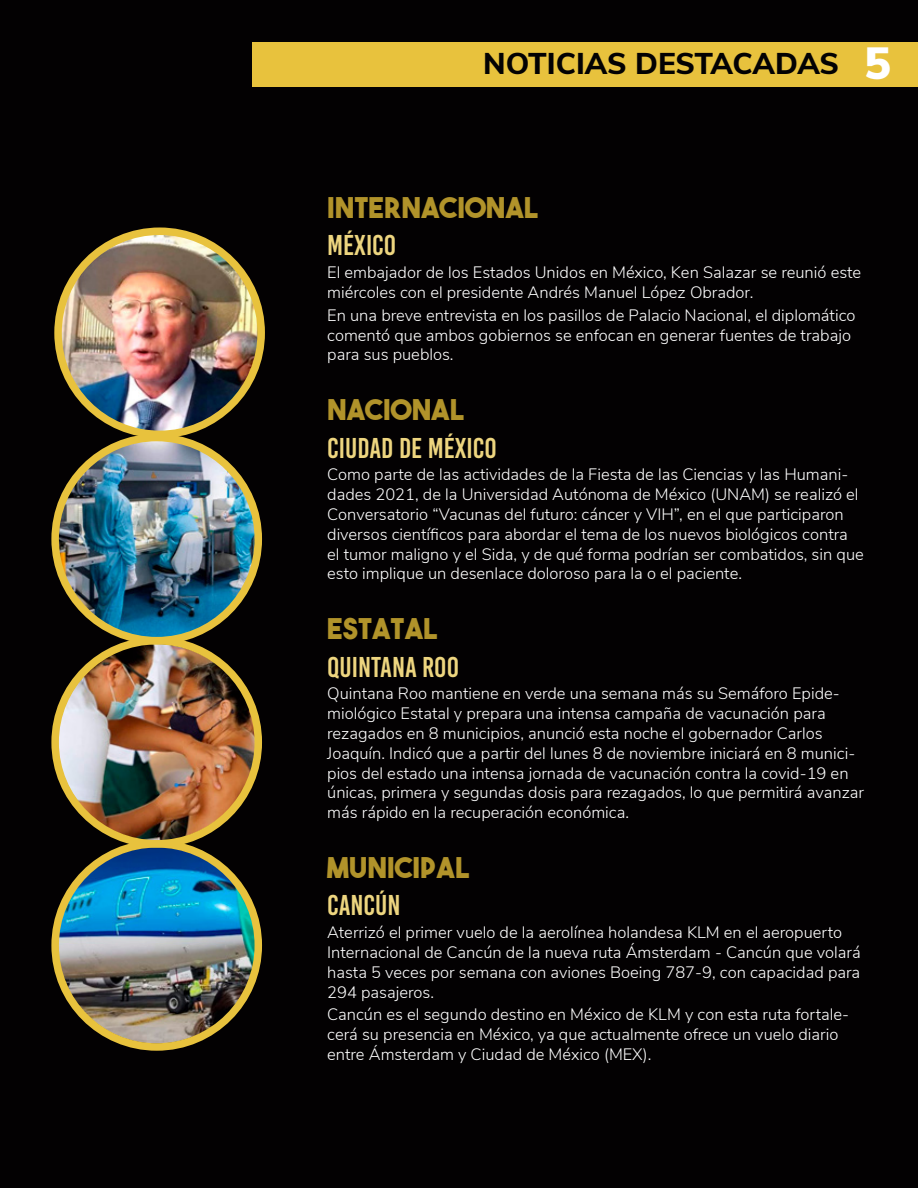
<style>
.page{position:relative;width:918px;height:1188px;background:#030102}
.page>*{position:absolute;margin:0;border:0;box-sizing:border-box;transform-origin:0 0}
.t1{font:800 30px "Nunito Sans";letter-spacing:-.01em;color:#030203}
.t2{font:28.5px "The Bold Font";color:#b1932a}
.t3{font:28.5px "Bebas Kai";color:#edd57f}
.t4{font:300 16.5px/19.8px "Nunito Sans";color:#fff}
.s1{font-weight:900;font-size:45px;color:#fff}
</style>
<div class="page">
<div style="left:252px;top:42px;width:666px;height:44px;background:#e8c23d"></div>
<img style="left:58px;top:231px;width:204px;height:203px">
<img style="left:59px;top:439px;width:199px;height:200px">
<img style="left:60px;top:644px;width:195px;height:195px">
<img style="left:60px;top:847px;width:195px;height:196px">
<div style="left:54px;top:228px;width:211px;height:210px;border:8px solid #e8c23d;border-radius:50%"></div>
<div style="left:51px;top:434px;width:211px;height:210px;border:8px solid #e8c23d;border-radius:50%"></div>
<div style="left:51px;top:637px;width:211px;height:211px;border:8px solid #e8c23d;border-radius:50%"></div>
<div style="left:51px;top:840px;width:211px;height:211px;border:8px solid #e8c23d;border-radius:50%"></div>
<h1 class="t1" style="left:483px;top:41px;width:410px">NOTICIAS DESTACADAS <span class="s1">5</span></h1>
<h2 class="t2" style="left:327px;top:190px;width:213px">INTERNACIONAL</h2>
<h2 class="t3" style="left:327px;top:230px;width:71px">MÉXICO</h2>
<p class="t4" style="left:327px;top:262px;width:536px">El embajador de los Estados Unidos en México, Ken Salazar se reunió este miércoles con el presidente Andrés Manuel López Obrador.</p>
<p class="t4" style="left:327px;top:304px;width:530px">En una breve entrevista en los pasillos de Palacio Nacional, el diplomático comentó que ambos gobiernos se enfocan en generar fuentes de trabajo para sus pueblos.</p>
<h2 class="t2" style="left:327px;top:392px;width:138px">NACIONAL</h2>
<h2 class="t3" style="left:327px;top:432px;width:171px">CIUDAD DE MÉXICO</h2>
<p class="t4" style="left:327px;top:464px;width:538px">Como parte de las actividades de la Fiesta de las Ciencias y las Humani&shy;dades 2021, de la Universidad Autónoma de México (UNAM) se realizó el Conversatorio “Vacunas del futuro: cáncer y VIH”, en el que participaron diversos científicos para abordar el tema de los nuevos biológicos contra el tumor maligno y el Sida, y de qué forma podrían ser combatidos, sin que esto implique un desenlace doloroso para la o el paciente.</p>
<h2 class="t2" style="left:327px;top:611px;width:112px">ESTATAL</h2>
<h2 class="t3" style="left:327px;top:651px;width:133px">QUINTANA ROO</h2>
<p class="t4" style="left:327px;top:683px;width:538px">Quintana Roo mantiene en verde una semana más su Semáforo Epide&shy;miológico Estatal y prepara una intensa campaña de vacunación para rezagados en 8 municipios, anunció esta noche el gobernador Carlos Joaquín. Indicó que a partir del lunes 8 de noviembre iniciará en 8 munici&shy;pios del estado una intensa jornada de vacunación contra la covid-19 en únicas, primera y segundas dosis para rezagados, lo que permitirá avanzar más rápido en la recuperación económica.</p>
<h2 class="t2" style="left:327px;top:850px;width:144px">MUNICIPAL</h2>
<h2 class="t3" style="left:327px;top:890px;width:75px">CANCÚN</h2>
<p class="t4" style="left:327px;top:922px;width:535px">Aterrizó el primer vuelo de la aerolínea holandesa KLM en el aeropuerto Internacional de Cancún de la nueva ruta Ámsterdam - Cancún que volará hasta 5 veces por semana con aviones Boeing 787-9, con capacidad para 294 pasajeros.</p>
<p class="t4" style="left:327px;top:1004px;width:523px">Cancún es el segundo destino en México de KLM y con esta ruta fortale&shy;cerá su presencia en México, ya que actualmente ofrece un vuelo diario entre Ámsterdam y Ciudad de México (MEX).</p>
</div>
